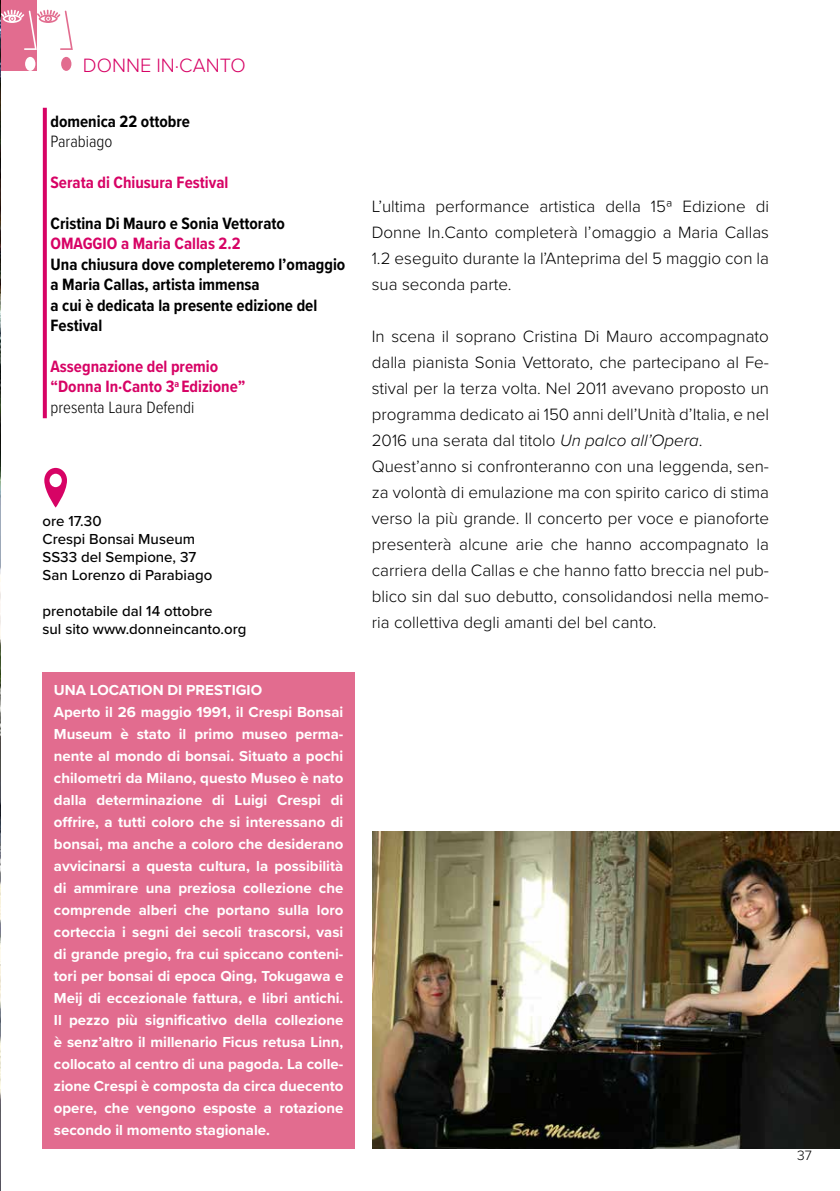
<style>
.page{position:relative;width:840px;height:1191px;background:#fff}
.page>*{position:absolute;margin:0;border:0;box-sizing:border-box;transform-origin:0 0}
.t1{font:300 20px "Proxima Nova";color:#d70365}
.t2{font:300 17px/26px "Proxima Nova";color:#000;text-align:justify}
.t3{font:700 17px/20.4px "Proxima Nova Cond";color:#000}
.t4{font:700 17px/20.4px "Proxima Nova Cond";color:#d70365}
.t5{font:300 17px "Proxima Nova Cond";color:#000}
.t6{font:700 15px/22px "Proxima Nova";color:#fff}
.t7{font:500 15px/18px "Proxima Nova";color:#000}
.t8{font:300 14px "Proxima Nova";color:#000}
.s1{font-weight:300;color:#000}
.s2{font-style:italic}
</style>
<div class="page">
<div style="left:61px;top:57px;width:10px;height:14px;background:#e26c8f;border-radius:50%"></div>
<div style="left:1px;top:0;width:36px;height:71px;background:#e26c8f"></div>
<svg style="left:1px;top:10px;width:72px;height:40px"></svg>
<div style="left:25px;top:57px;width:10px;height:14px;background:#fff;border-radius:50%"></div>
<div style="left:43px;top:671px;width:311px;height:477px;background:#e26c8f"></div>
<svg style="left:44px;top:468px;width:23px;height:39px"></svg>
<svg style="left:43px;top:108px;width:4px;height:310px"></svg>
<img style="left:0;top:1px;width:1px;height:1188px">
<img style="left:372px;top:831px;width:467px;height:317px">
<h1 class="t1" style="left:83px;top:51px;width:164px">DONNE IN·CANTO</h1>
<p class="t3" style="left:50px;top:111px;width:141px">domenica 22 ottobre</p>
<p class="t5" style="left:50px;top:129px;width:63px">Parabiago</p>
<p class="t4" style="left:50px;top:172px;width:179px">Serata di Chiusura Festival</p>
<p class="t3" style="left:50px;top:213px;width:236px">Cristina Di Mauro e Sonia Vettorato</p>
<p class="t4" style="left:50px;top:233px;width:191px">OMAGGIO a Maria Callas 2.2</p>
<p class="t3" style="left:50px;top:253px;width:296px">Una chiusura dove completeremo l’omaggio a Maria Callas, artista immensa<br>a cui è dedicata la presente edizione del<br>Festival</p>
<p class="t4" style="left:50px;top:355px;width:196px">Assegnazione del premio “Donna In·Canto 3<sup>a</sup> Edizione” <span class="s1">presenta Laura Defendi</span></p>
<p class="t7" style="left:43px;top:511px;width:171px">ore 17.30<br>Crespi Bonsai Museum<br>SS33 del Sempione, 37<br>San Lorenzo di Parabiago</p>
<p class="t7" style="left:43px;top:601px;width:205px">prenotabile dal 14 ottobre<br>sul sito www.donneincanto.org</p>
<p class="t6" style="left:54px;top:678px;width:291px">UNA LOCATION DI PRESTIGIO<br>Aperto il 26 maggio 1991, il Crespi Bonsai Museum è stato il primo museo perma&shy;nente al mondo di bonsai. Situato a pochi chilometri da Milano, questo Museo è nato dalla determinazione di Luigi Crespi di offrire, a tutti coloro che si interessano di bonsai, ma anche a coloro che desiderano avvicinarsi a questa cultura, la possibilità di ammirare una preziosa collezione che comprende alberi che portano sulla loro corteccia i segni dei secoli trascorsi, vasi di grande pregio, fra cui spiccano conteni&shy;tori per bonsai di epoca Qing, Tokugawa e Meij di eccezionale fattura, e libri antichi.<br>Il pezzo più significativo della collezione è senz’altro il millenario Ficus retusa Linn, collocato al centro di una pagoda. La colle&shy;zione Crespi è composta da circa duecento opere, che vengono esposte a rotazione secondo il momento stagionale.</p>
<p class="t2" style="left:371px;top:192px;width:398px">L’ultima performance artistica della 15ª Edizione di Donne In.Canto completerà l’omaggio a Maria Callas 1.2 eseguito durante la l’Anteprima del 5 maggio con la sua seconda parte.</p>
<p class="t2" style="left:371px;top:322px;width:398px;text-align:left">In scena il soprano Cristina Di Mauro accompagnato dalla pianista Sonia Vettorato, che partecipano al Fe&shy;stival per la terza volta. Nel 2011 avevano proposto un programma dedicato ai 150 anni dell’Unità d’Italia, e nel 2016 una serata dal titolo <span class="s2">Un palco all’Opera</span>.<br>Quest’anno si confronteranno con una leggenda, sen&shy;za volontà di emulazione ma con spirito carico di stima verso la più grande. Il concerto per voce e pianoforte presenterà alcune arie che hanno accompagnato la carriera della Callas e che hanno fatto breccia nel pub&shy;blico sin dal suo debutto, consolidandosi nella memo&shy;ria collettiva degli amanti del bel canto.</p>
<p class="t8" style="left:796px;top:1144px;width:16px">37</p>
</div>
